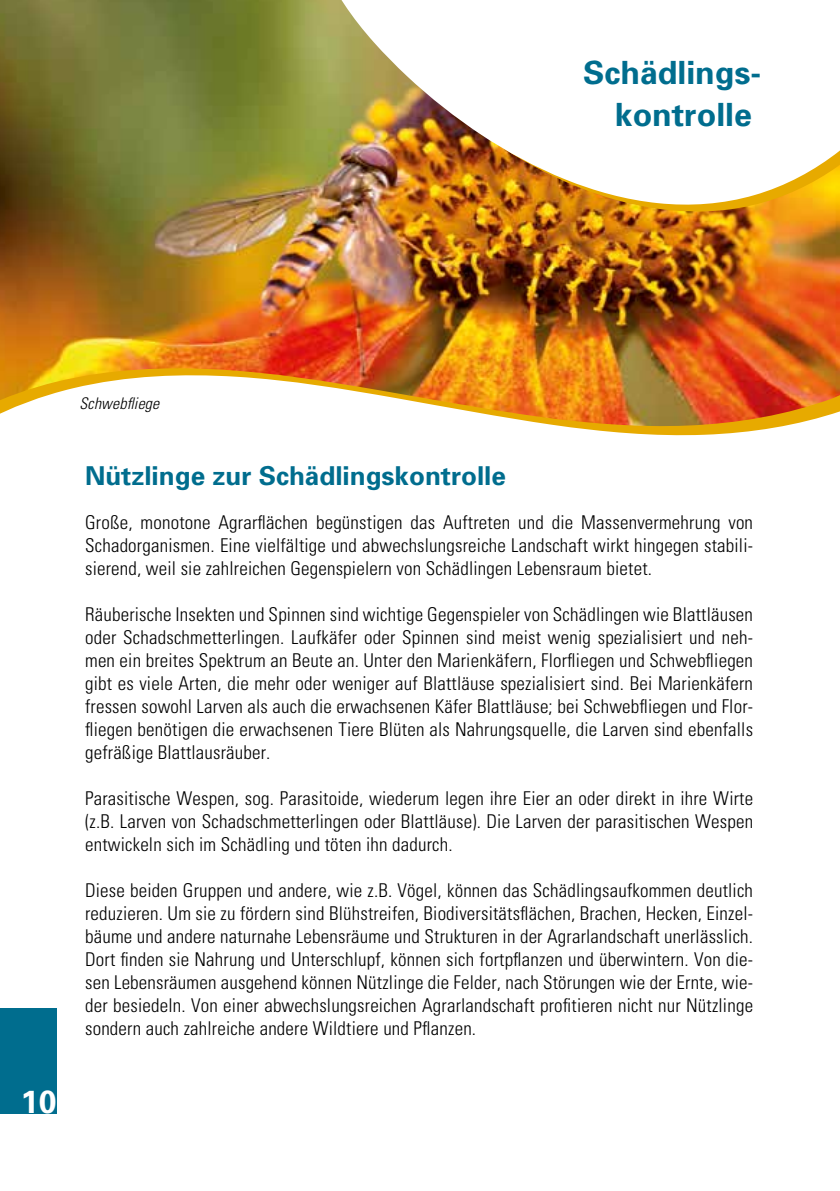
<style>
.page{position:relative;width:840px;height:1191px;background:#fff}
.page>*{position:absolute;margin:0;border:0;box-sizing:border-box;transform-origin:0 0}
.t1{font:700 32px/42px "Univers";color:#006d8e;text-align:right}
.t2{font:700 32px "Univers";color:#fff}
.t3{font:700 26px "Univers";color:#006d8e}
.t4{font:300 condensed 19px/23px "Univers";letter-spacing:.01em;color:#000;text-align:justify}
.t5{font:italic 300 condensed 16px "Univers";letter-spacing:.01em;color:#000}
</style>
<div class="page">
<img style="left:0;top:0;width:839px;height:366px">
<img style="left:0;top:366px;width:839px;height:7px">
<img style="left:0;top:373px;width:839px;height:63px">
<img style="left:344px;top:206px;width:495px;height:7px">
<img style="left:330px;top:0;width:509px;height:206px">
<div style="left:0;top:1008px;width:57px;height:105px;background:#006d8e"></div>
<h1 class="t1" style="left:582px;top:51px;width:179px">Schädlings&shy;kontrolle</h1>
<h1 class="t2" style="left:21px;top:1081px;width:37px">10</h1>
<p class="t5" style="left:79px;top:394px;width:81px">Schwebfliege</p>
<h2 class="t3" style="left:85px;top:458px;width:422px">Nützlinge zur Schädlingskontrolle</h2>
<p class="t4" style="left:85px;top:510px;width:669px">Große, monotone Agrarflächen begünstigen das Auftreten und die Massenvermehrung von Schadorganismen. Eine vielfältige und abwechslungsreiche Landschaft wirkt hingegen stabili&shy;sierend, weil sie zahlreichen Gegenspielern von Schädlingen Lebensraum bietet.</p>
<p class="t4" style="left:85px;top:602px;width:669px">Räuberische Insekten und Spinnen sind wichtige Gegenspieler von Schädlingen wie Blattläusen oder Schadschmetterlingen. Laufkäfer oder Spinnen sind meist wenig spezialisiert und neh&shy;men ein breites Spektrum an Beute an. Unter den Marienkäfern, Florfliegen und Schwebfliegen gibt es viele Arten, die mehr oder weniger auf Blattläuse spezialisiert sind. Bei Marienkäfern fressen sowohl Larven als auch die erwachsenen Käfer Blattläuse; bei Schwebfliegen und Flor&shy;fliegen benötigen die erwachsenen Tiere Blüten als Nahrungsquelle, die Larven sind ebenfalls gefräßige Blattlausräuber.</p>
<p class="t4" style="left:85px;top:786px;width:669px">Parasitische Wespen, sog. Parasitoide, wiederum legen ihre Eier an oder direkt in ihre Wirte (z.B. Larven von Schadschmetterlingen oder Blattläuse). Die Larven der parasitischen Wespen entwickeln sich im Schädling und töten ihn dadurch.</p>
<p class="t4" style="left:85px;top:878px;width:669px">Diese beiden Gruppen und andere, wie z.B. Vögel, können das Schädlingsaufkommen deutlich reduzieren. Um sie zu fördern sind Blühstreifen, Biodiversitätsflächen, Brachen, Hecken, Einzel&shy;bäume und andere naturnahe Lebensräume und Strukturen in der Agrarlandschaft unerlässlich.<br>Dort finden sie Nahrung und Unterschlupf, können sich fortpflanzen und überwintern. Von die&shy;sen Lebensräumen ausgehend können Nützlinge die Felder, nach Störungen wie der Ernte, wie&shy;der besiedeln. Von einer abwechslungsreichen Agrarlandschaft profitieren nicht nur Nützlinge sondern auch zahlreiche andere Wildtiere und Pflanzen.</p>
</div>
